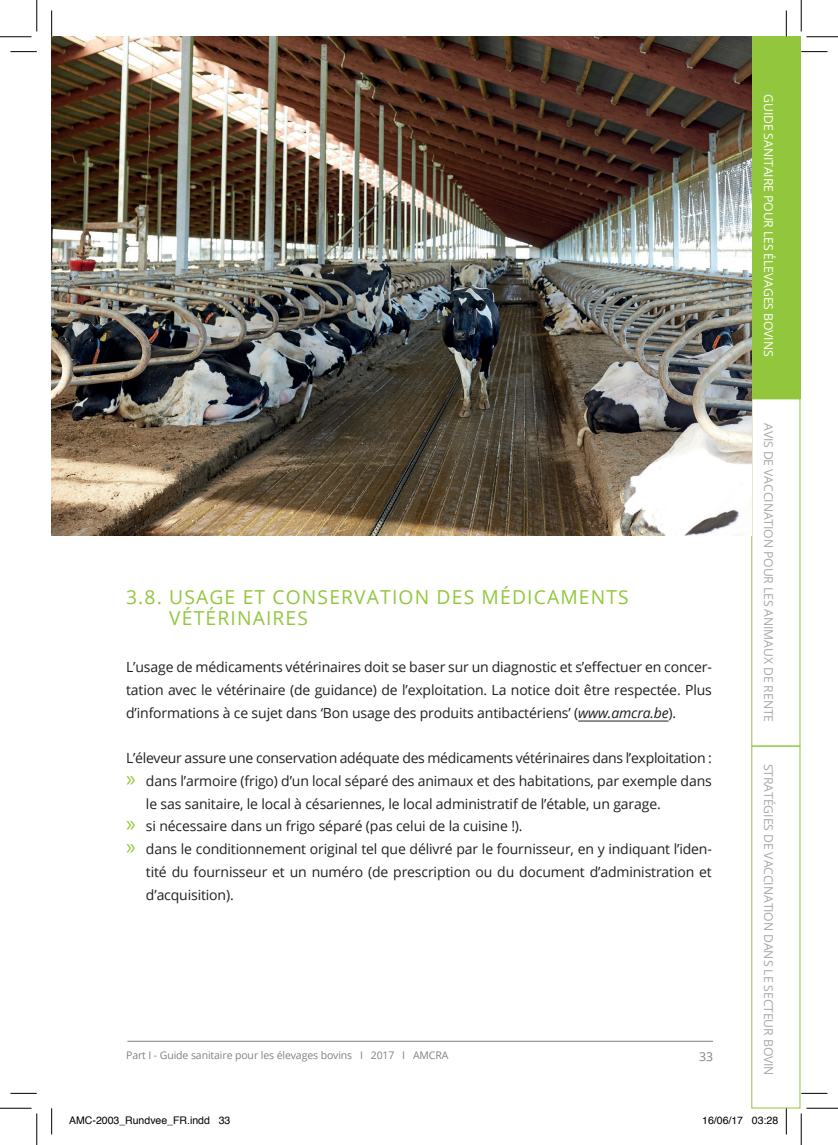
<style>
.page{position:relative;width:838px;height:1145px;background:#fff}
.page>*{position:absolute;margin:0;border:0;box-sizing:border-box;transform-origin:0 0}
.t1{font:19.25px/21px "Open Sans";letter-spacing:.06em;color:#92c73d}
.t2{font:14px/22.8px "Open Sans";letter-spacing:-.01em;color:#231f20;text-align:justify}
.t3{font:12.25px "Open Sans";letter-spacing:-.01em;color:#a8a8a5}
.t4{font:12.25px "Open Sans";letter-spacing:-.01em;color:#fff}
.t5{font:12.25px "Open Sans";color:#808285}
.t6{font:10.5px "Open Sans";letter-spacing:-.01em;color:#808285}
.t7{font:10.5px "Helvetica";color:#000}
.s1{font-style:italic}
.s2{font-family:"Myriad Pro";font-size:22.75px;color:#92c73d}
</style>
<div class="page">
<hr style="left:127px;top:1041px;width:586px;height:1px;background:#808285">
<div style="left:751px;top:37px;width:50px;height:362px;background:#92c73d"></div>
<div style="left:751px;top:746px;width:49px;height:362px;border:1px solid #92c73d"></div>
<hr style="left:578px;top:721px;width:90px;height:1px;background:#231f20">
<img style="left:52px;top:37px;width:699px;height:499px">
<svg style="left:10px;top:51px;width:27px;height:1px"></svg>
<svg style="left:801px;top:51px;width:26px;height:1px"></svg>
<svg style="left:10px;top:1093px;width:27px;height:1px"></svg>
<svg style="left:801px;top:1093px;width:26px;height:1px"></svg>
<svg style="left:51px;top:10px;width:1px;height:27px"></svg>
<svg style="left:51px;top:1108px;width:1px;height:26px"></svg>
<svg style="left:786px;top:10px;width:1px;height:27px"></svg>
<svg style="left:786px;top:1108px;width:1px;height:26px"></svg>
<hr style="left:0;top:36px;width:32px;height:1px;background:#000">
<hr style="left:806px;top:36px;width:31px;height:1px;background:#000">
<hr style="left:0;top:1108px;width:32px;height:1px;background:#000">
<hr style="left:806px;top:1108px;width:31px;height:1px;background:#000">
<hr style="left:36px;top:0;width:1px;height:31px;background:#000">
<hr style="left:36px;top:1113px;width:1px;height:32px;background:#000">
<hr style="left:800px;top:0;width:1px;height:31px;background:#000">
<hr style="left:800px;top:1113px;width:1px;height:32px;background:#000">
<h1 class="t1" style="left:169px;top:586px;width:461px;text-indent:-43px">3.8. USAGE ET CONSERVATION DES MÉDICAMENTS<br>VÉTÉRINAIRES</h1>
<p class="t2" style="left:126px;top:655px;width:587px">L’usage de médicaments vétérinaires doit se baser sur un diagnostic et s’effectuer en concer&shy;tation avec le vétérinaire (de guidance) de l’exploitation. La notice doit être respectée. Plus d’informations à ce sujet dans ‘Bon usage des produits antibactériens’ (<span class="s1">www.amcra.be</span>).</p>
<p class="t2" style="left:126px;top:746px;width:587px">L’éleveur assure une conservation adéquate des médicaments vétérinaires dans l’exploitation :</p>
<p class="t2" style="left:126px;top:769px;width:587px"><span class="s2">»</span> dans l’armoire (frigo) d’un local séparé des animaux et des habitations, par exemple dans</p>
<p class="t2" style="left:146px;top:792px;width:516px">le sas sanitaire, le local à césariennes, le local administratif de l’étable, un garage.</p>
<p class="t2" style="left:126px;top:814px;width:398px"><span class="s2">»</span> si nécessaire dans un frigo séparé (pas celui de la cuisine !).</p>
<p class="t2" style="left:126px;top:837px;width:587px"><span class="s2">»</span> dans le conditionnement original tel que délivré par le fournisseur, en y indiquant l’iden-</p>
<p class="t2" style="left:146px;top:860px;width:567px">tité du fournisseur et un numéro (de prescription ou du document d’administration et</p>
<p class="t2" style="left:146px;top:883px;width:89px">d’acquisition).</p>
<p class="t6" style="left:126px;top:1048px;width:324px">Part I - Guide sanitaire pour les élevages bovins I 2017 I AMCRA</p>
<p class="t5" style="left:699px;top:1048px;width:15px">33</p>
<p class="t4" style="left:776px;top:94px;width:264px;rotate:90deg">GUIDE SANITAIRE POUR LES ÉLEVAGES BOVINS</p>
<p class="t3" style="left:776px;top:423px;width:301px;rotate:90deg">AVIS DE VACCINATION POUR LES ANIMAUX DE RENTE</p>
<p class="t3" style="left:776px;top:764px;width:313px;rotate:90deg">STRATÉGIES DE VACCINATION DANS LE SECTEUR BOVIN</p>
<p class="t7" style="left:69px;top:1112px;width:163px">AMC-2003_Rundvee_FR.indd 33</p>
<p class="t7" style="left:702px;top:1112px;width:77px">16/06/17 03:28</p>
</div>
